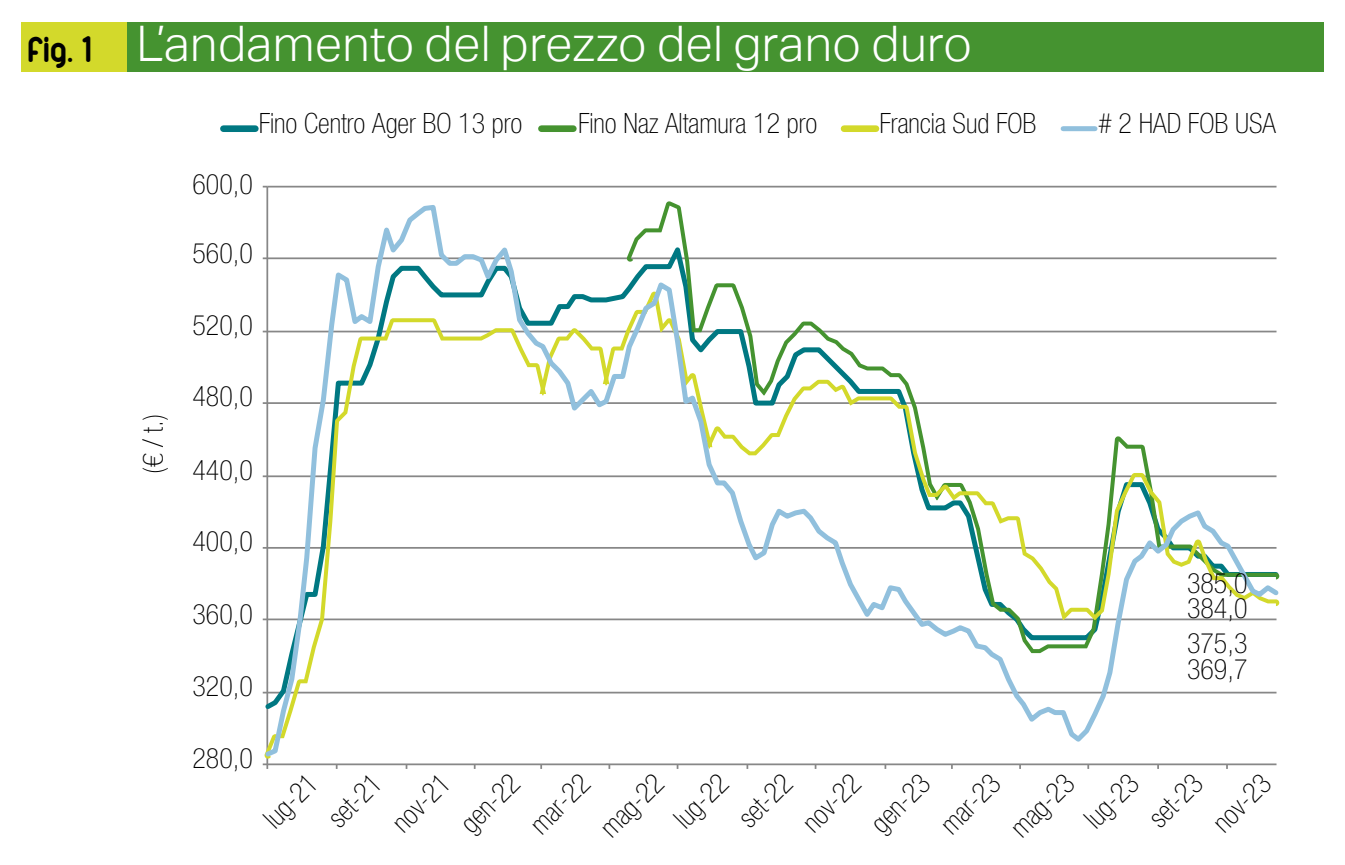
<style>
.page{position:relative;width:1345px;height:865px;background:#fff}
.page>*{position:absolute;margin:0;border:0;box-sizing:border-box;transform-origin:0 0}
.tev_BOX_titolo_tab_fig_14_14{font:300 49px "Aktiv Grotesk";letter-spacing:.005em;color:#fff}
.tev_TABELLA_testo{font:700 38.5px "Duepuntozero";color:#000}
.t1{font:100 condensed 28px/61.6px "Helvetica Neue LT Std";color:#000}
</style>
<div class="page">
<div style="left:127px;top:22px;width:1197px;height:49px;background:#459330"></div>
<div style="left:21px;top:22px;width:106px;height:49px;background:#d3d92b"></div>
<hr style="left:267px;top:186px;width:1009px;height:1px;background:#878787">
<hr style="left:266px;top:186px;width:2px;height:578px;background:#878787">
<hr style="left:267px;top:763px;width:1009px;height:2px;background:#878787">
<svg style="left:263px;top:763px;width:5px;height:5px"></svg>
<svg style="left:262px;top:202px;width:1018px;height:558px"></svg>
<div style="left:223px;top:125px;width:32px;height:7px;background:#007882"></div>
<div style="left:541px;top:125px;width:32px;height:7px;background:#459330"></div>
<div style="left:844px;top:125px;width:32px;height:7px;background:#d3d92b"></div>
<div style="left:1063px;top:126px;width:32px;height:5px;background:#91c0dd"></div>
<p class="tev_TABELLA_testo" style="left:27px;top:28px;width:66px">fig. 1</p>
<p class="tev_BOX_titolo_tab_fig_14_14" style="left:136px;top:15px;width:837px">L’andamento del prezzo del grano duro</p>
<p class="t1" style="left:122px;top:473px;width:61px;rotate:-90deg">(€ / t.)</p>
<p class="t1" style="left:259px;top:92px;width:265px">Fino Centro Ager BO 13 pro</p>
<p class="t1" style="left:578px;top:92px;width:241px">Fino Naz Altamura 12 pro</p>
<p class="t1" style="left:879px;top:92px;width:159px">Francia Sud FOB</p>
<p class="t1" style="left:1098px;top:92px;width:179px"># 2 HAD FOB USA</p>
<p class="t1" style="left:192px;top:153px;width:62px">600,0</p>
<p class="t1" style="left:192px;top:222px;width:62px">560,0</p>
<p class="t1" style="left:192px;top:294px;width:62px">520,0</p>
<p class="t1" style="left:192px;top:365px;width:62px">480,0</p>
<p class="t1" style="left:192px;top:438px;width:62px">440,0</p>
<p class="t1" style="left:192px;top:510px;width:62px">400,0</p>
<p class="t1" style="left:192px;top:583px;width:62px">360,0</p>
<p class="t1" style="left:192px;top:654px;width:62px">320,0</p>
<p class="t1" style="left:1187px;top:551px;width:62px">385,0</p>
<p class="t1" style="left:1187px;top:576px;width:62px">384,0<br>369,7</p>
<p class="t1" style="left:1187px;top:611px;width:62px">375,3</p>
<p class="t1" style="left:192px;top:726px;width:62px">280,0</p>
<p class="t1" style="left:285px;top:774px;width:64px;line-height:45.1px;text-indent:-46px;rotate:-45deg">lug-21 set-21</p>
<p class="t1" style="left:375px;top:804px;width:70px;rotate:-45deg">nov-21</p>
<p class="t1" style="left:443px;top:805px;width:72px;rotate:-45deg">gen-22</p>
<p class="t1" style="left:513px;top:806px;width:73px;rotate:-45deg">mar-22</p>
<p class="t1" style="left:583px;top:810px;width:78px;rotate:-45deg">mag-22</p>
<p class="t1" style="left:657px;top:800px;width:65px;rotate:-45deg">lug-22</p>
<p class="t1" style="left:721px;top:800px;width:64px;rotate:-45deg">set-22</p>
<p class="t1" style="left:785px;top:804px;width:70px;rotate:-45deg">nov-22</p>
<p class="t1" style="left:854px;top:805px;width:72px;rotate:-45deg">gen-23</p>
<p class="t1" style="left:923px;top:806px;width:73px;rotate:-45deg">mar-23</p>
<p class="t1" style="left:993px;top:810px;width:78px;rotate:-45deg">mag-23</p>
<p class="t1" style="left:1067px;top:800px;width:65px;rotate:-45deg">lug-23</p>
<p class="t1" style="left:1131px;top:800px;width:64px;rotate:-45deg">set-23</p>
<p class="t1" style="left:1195px;top:804px;width:70px;rotate:-45deg">nov-23</p>
</div>
